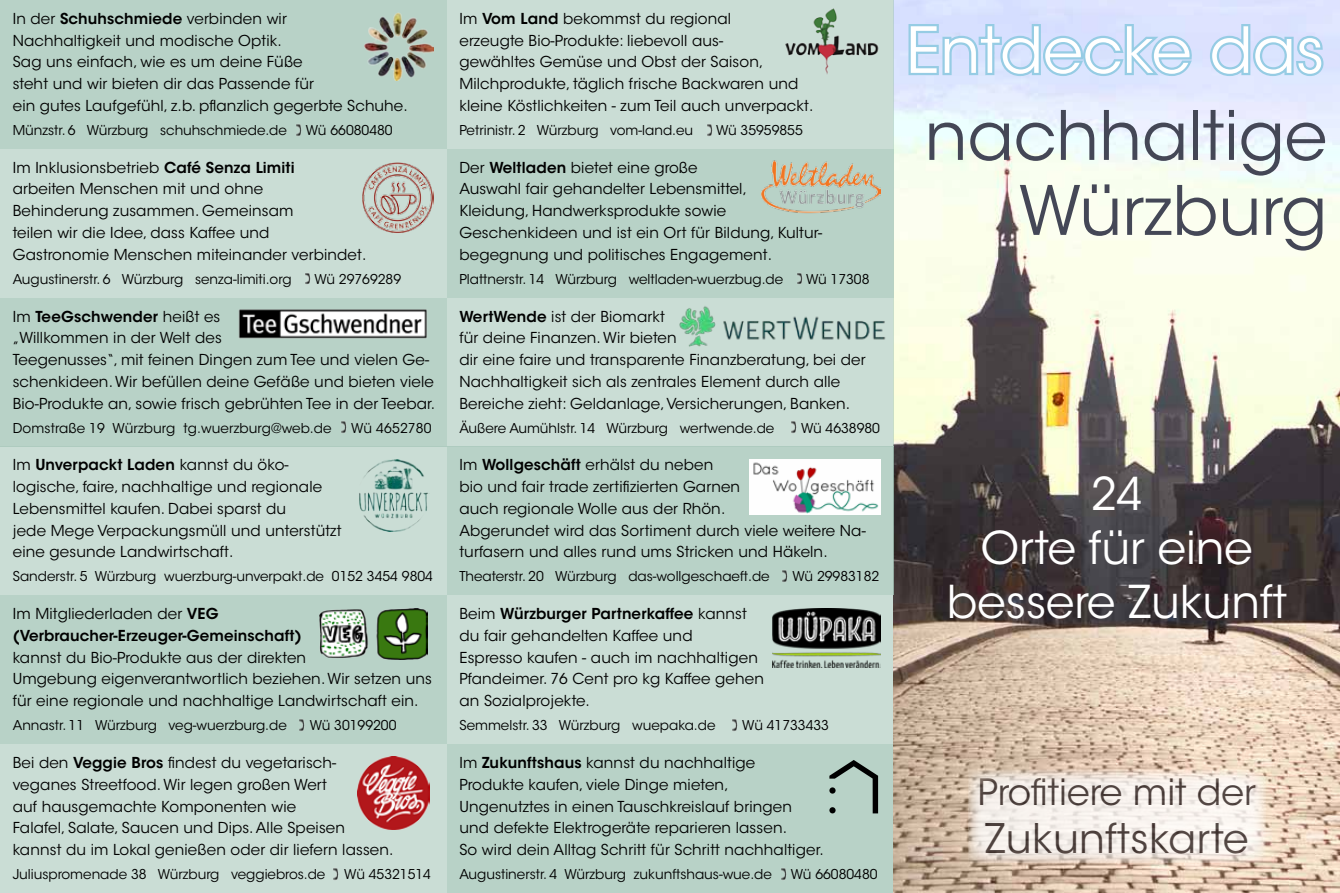
<style>
.page{position:relative;width:1340px;height:893px;background:#fff}
.page>*{position:absolute;margin:0;border:0;box-sizing:border-box;transform-origin:0 0}
.t1{font:67.5px/75px "ITC Avant Garde Std";color:#444756;text-align:right}
.t2{font:63px "ITC Avant Garde Std";color:#fff}
.t3{font:45px/54px "ITC Avant Garde Std";color:#fff;text-align:center}
.t4{font:40.5px "ITC Avant Garde Std";letter-spacing:.01em;color:#2c2324}
.t5{font:36px "ITC Avant Garde Std";color:#2c2324}
.t6{font:15px/21.8px "ITC Avant Garde Std";letter-spacing:.01em;color:#000}
.t7{font:600 15px/21.8px "ITC Avant Garde Std";letter-spacing:.01em;color:#000}
.t8{font:13.5px "ITC Avant Garde Std";color:#000}
.s1{font-weight:600}
.s2{font-weight:400}
</style>
<div class="page">
<div style="left:447px;top:595px;width:446px;height:149px;background:#caddd5"></div>
<div style="left:447px;top:744px;width:446px;height:149px;background:#b8d2c7"></div>
<img style="left:893px;top:0;width:446px;height:893px">
<svg style="left:906px;top:22px;width:289px;height:56px;background:#bad8f2"></svg>
<svg style="left:1207px;top:22px;width:117px;height:56px;background:#bdd9f2"></svg>
<svg style="left:829px;top:760px;width:49px;height:53px"></svg>
<svg style="left:968px;top:770px;width:297px;height:93px;fill:#f6f0eb"></svg>
<div style="left:0;top:149px;width:446px;height:149px;background:#caddd5"></div>
<div style="left:0;top:0;width:446px;height:149px;background:#b8d2c7"></div>
<div style="left:0;top:446px;width:446px;height:149px;background:#caddd5"></div>
<div style="left:0;top:298px;width:446px;height:148px;background:#b8d2c7"></div>
<div style="left:0;top:744px;width:446px;height:149px;background:#caddd5"></div>
<div style="left:0;top:595px;width:446px;height:149px;background:#b8d2c7"></div>
<div style="left:446px;top:0;width:447px;height:149px;background:#caddd5"></div>
<div style="left:446px;top:149px;width:447px;height:149px;background:#b8d2c7"></div>
<div style="left:446px;top:298px;width:447px;height:148px;background:#caddd5"></div>
<div style="left:446px;top:446px;width:447px;height:149px;background:#b8d2c7"></div>
<svg style="left:781px;top:868px;width:5px;height:12px"></svg>
<img style="left:364px;top:13px;width:70px;height:68px">
<svg style="left:296px;top:124px;width:6px;height:12px"></svg>
<img style="left:362px;top:162px;width:72px;height:71px">
<svg style="left:305px;top:273px;width:5px;height:11px"></svg>
<img style="left:785px;top:8px;width:94px;height:66px">
<svg style="left:707px;top:124px;width:5px;height:12px"></svg>
<img style="left:359px;top:459px;width:69px;height:72px">
<img style="left:319px;top:608px;width:108px;height:51px">
<svg style="left:299px;top:719px;width:5px;height:12px"></svg>
<img style="left:357px;top:757px;width:72px;height:72px">
<svg style="left:333px;top:868px;width:6px;height:12px"></svg>
<svg style="left:797px;top:273px;width:6px;height:11px"></svg>
<img style="left:761px;top:160px;width:119px;height:54px">
<img style="left:679px;top:306px;width:207px;height:41px">
<svg style="left:791px;top:421px;width:6px;height:12px"></svg>
<svg style="left:782px;top:570px;width:6px;height:12px"></svg>
<img style="left:749px;top:459px;width:131px;height:55px">
<img style="left:772px;top:608px;width:108px;height:60px">
<svg style="left:732px;top:719px;width:5px;height:12px"></svg>
<img style="left:238px;top:309px;width:189px;height:30px">
<svg style="left:341px;top:421px;width:5px;height:12px"></svg>
<p class="t6" style="left:13px;top:8px;width:396px">In der <span class="s1">Schuhschmiede</span> verbinden wir<br>Nachhaltigkeit und modische Optik.<br>Sag uns einfach, wie es um deine Füße<br>steht und wir bieten dir das Passende für<br>ein gutes Laufgefühl, z.b. pflanzlich gegerbte Schuhe.</p>
<p class="t8" style="left:13px;top:122px;width:276px">Münzstr. 6 Würzburg schuhschmiede.de</p>
<p class="t8" style="left:306px;top:122px;width:88px">Wü 66080480</p>
<p class="t6" style="left:13px;top:157px;width:355px">Im Inklusionsbetrieb <span class="s1">Café Senza Limiti<br></span>arbeiten Menschen mit und ohne<br>Behinderung zusammen. Gemeinsam<br>teilen wir die Idee, dass Kaffee und Gastronomie Menschen miteinander verbindet.</p>
<p class="t8" style="left:13px;top:271px;width:280px">Augustinerstr. 6 Würzburg senza-limiti.org</p>
<p class="t8" style="left:314px;top:271px;width:88px">Wü 29769289</p>
<p class="t6" style="left:13px;top:305px;width:424px">Im <span class="s1">TeeGschwender</span> heißt es<br>„Willkommen in der Welt des<br>Teegenusses“, mit feinen Dingen zum Tee und vielen Ge&shy;schenkideen. Wir befüllen deine Gefäße und bieten viele Bio-Produkte an, sowie frisch gebrühten Tee in der Teebar.</p>
<p class="t8" style="left:13px;top:419px;width:320px">Domstraße 19 Würzburg tg.wuerzburg@web.de</p>
<p class="t8" style="left:351px;top:419px;width:82px">Wü 4652780</p>
<p class="t6" style="left:13px;top:454px;width:330px">Im <span class="s1">Unverpackt Laden</span> kannst du öko&shy;logische, faire, nachhaltige und regionale Lebensmittel kaufen. Dabei sparst du<br>jede Mege Verpackungsmüll und unterstützt eine gesunde Landwirtschaft.</p>
<p class="t8" style="left:13px;top:568px;width:422px">Sanderstr. 5 Würzburg wuerzburg-unverpakt.de 0152 3454 9804</p>
<p class="t7" style="left:13px;top:603px;width:290px"><span class="s2">Im Mitgliederladen der</span> VEG (Verbraucher-Erzeuger-Gemeinschaft)</p>
<p class="t6" style="left:13px;top:647px;width:421px">kannst du Bio-Produkte aus der direkten<br>Umgebung eigenverantwortlich beziehen. Wir setzen uns für eine regionale und nachhaltige Landwirtschaft ein.</p>
<p class="t8" style="left:13px;top:717px;width:275px">Annastr. 11 Würzburg veg-wuerzburg.de</p>
<p class="t8" style="left:310px;top:717px;width:88px">Wü 30199200</p>
<p class="t6" style="left:13px;top:752px;width:382px">Bei den <span class="s1">Veggie Bros</span> findest du vegetarisch&shy;veganes Streetfood. Wir legen großen Wert<br>auf hausgemachte Komponenten wie<br>Falafel, Salate, Saucen und Dips. Alle Speisen kannst du im Lokal genießen oder dir liefern lassen.</p>
<p class="t8" style="left:13px;top:866px;width:314px">Juliuspromenade 38 Würzburg veggiebros.de</p>
<p class="t8" style="left:344px;top:866px;width:88px">Wü 45321514</p>
<p class="t6" style="left:459px;top:8px;width:355px">Im <span class="s1">Vom Land</span> bekommst du regional<br>erzeugte Bio-Produkte: liebevoll aus-<br>gewähltes Gemüse und Obst der Saison, Milchprodukte, täglich frische Backwaren und kleine Köstlichkeiten - zum Teil auch unverpackt.</p>
<p class="t8" style="left:459px;top:122px;width:235px">Petrinistr. 2 Würzburg vom-land.eu</p>
<p class="t8" style="left:716px;top:122px;width:88px">Wü 35959855</p>
<p class="t6" style="left:459px;top:157px;width:364px">Der <span class="s1">Weltladen</span> bietet eine große<br>Auswahl fair gehandelter Lebensmittel,<br>Kleidung, Handwerksprodukte sowie Geschenkideen und ist ein Ort für Bildung, Kultur&shy;begegnung und politisches Engagement.</p>
<p class="t8" style="left:459px;top:271px;width:325px">Plattnerstr. 14 Würzburg weltladen-wuerzbug.de</p>
<p class="t8" style="left:806px;top:271px;width:65px">Wü 17308</p>
<p class="t6" style="left:459px;top:305px;width:408px"><span class="s1">WertWende</span> ist der Biomarkt<br>für deine Finanzen. Wir bieten<br>dir eine faire und transparente Finanzberatung, bei der Nachhaltigkeit sich als zentrales Element durch alle Bereiche zieht: Geldanlage, Versicherungen, Banken.</p>
<p class="t8" style="left:459px;top:419px;width:316px">Äußere Aumühlstr. 14 Würzburg wertwende.de</p>
<p class="t8" style="left:801px;top:419px;width:80px">Wü 4638980</p>
<p class="t6" style="left:459px;top:454px;width:408px">Im <span class="s1">Wollgeschäft</span> erhälst du neben<br>bio und fair trade zertifizierten Garnen<br>auch regionale Wolle aus der Rhön.<br>Abgerundet wird das Sortiment durch viele weitere Na&shy;turfasern und alles rund ums Stricken und Häkeln.</p>
<p class="t8" style="left:459px;top:568px;width:312px">Theaterstr. 20 Würzburg das-wollgeschaeft.de</p>
<p class="t8" style="left:792px;top:568px;width:88px">Wü 29983182</p>
<p class="t6" style="left:459px;top:603px;width:306px">Beim <span class="s1">Würzburger Partnerkaffee</span> kannst du fair gehandelten Kaffee und<br>Espresso kaufen - auch im nachhaltigen Pfandeimer. 76 Cent pro kg Kaffee gehen an Sozialprojekte.</p>
<p class="t8" style="left:459px;top:717px;width:258px">Semmelstr. 33 Würzburg wuepaka.de</p>
<p class="t8" style="left:742px;top:717px;width:88px">Wü 41733433</p>
<p class="t6" style="left:459px;top:752px;width:366px">Im <span class="s1">Zukunftshaus</span> kannst du nachhaltige<br>Produkte kaufen, viele Dinge mieten,<br>Ungenutztes in einen Tauschkreislauf bringen und defekte Elektrogeräte reparieren lassen.<br>So wird dein Alltag Schritt für Schritt nachhaltiger.</p>
<p class="t8" style="left:459px;top:866px;width:314px">Augustinerstr. 4 Würzburg zukunftshaus-wue.de</p>
<p class="t8" style="left:791px;top:866px;width:88px">Wü 66080480</p>
<h2 class="t2" style="left:906px;top:12px;width:420px">Entdecke das</h2>
<h1 class="t1" style="left:924px;top:99px;width:404px">nachhaltige<br>Würzburg</h1>
<h3 class="t3" style="left:946px;top:467px;width:341px">24<br>Orte für eine bessere Zukunft</h3>
<h3 class="t5" style="left:977px;top:770px;width:279px">Profitiere mit der</h3>
<h3 class="t4" style="left:985px;top:814px;width:265px">Zukunftskarte</h3>
</div>
